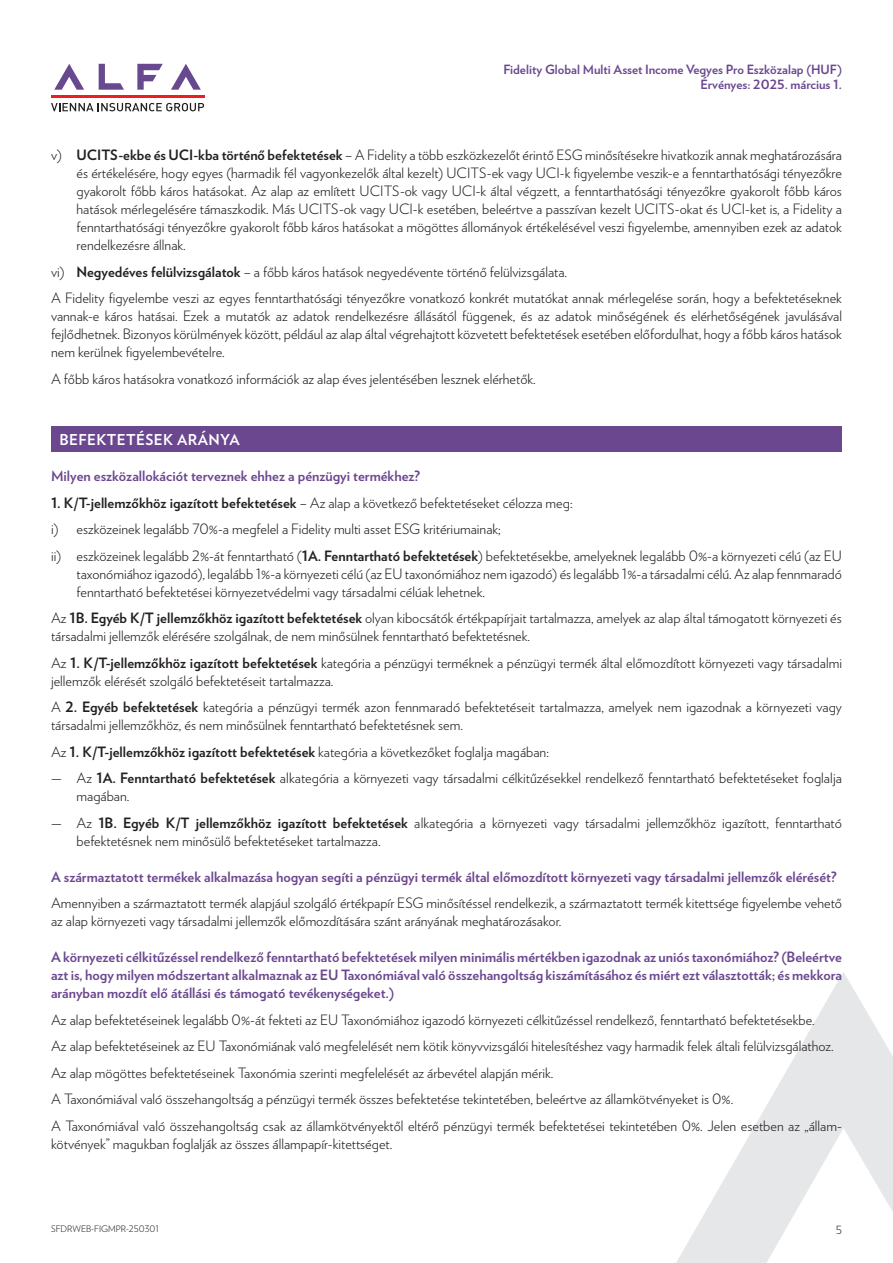
<style>
.page{position:relative;width:893px;height:1263px;background:#fff}
.page>*{position:absolute;margin:0;border:0;box-sizing:border-box;transform-origin:0 0}
.t1{font:700 15px "Verlag";letter-spacing:.025em;color:#fff}
.t2{font:300 14.25px/18px "Verlag";color:#231f20}
.t3{font:700 14.25px/18px "Verlag";color:#6a478f;text-align:justify}
.t4{font:700 12.75px/15px "Verlag";color:#6a478f;text-align:right}
.t5{font:300 11.25px "Verlag";color:#231f20}
.t6{font:300 9px "Verlag";color:#231f20}
.s1{font-weight:700}
</style>
<div class="page">
<svg style="left:171px;top:64px;width:30px;height:26px"></svg>
<svg style="left:137px;top:64px;width:26px;height:26px"></svg>
<svg style="left:99px;top:64px;width:25px;height:26px"></svg>
<svg style="left:54px;top:64px;width:30px;height:26px"></svg>
<hr style="left:51px;top:95px;width:153px;height:3px;background:#ee1d23">
<svg style="left:51px;top:103px;width:153px;height:8px"></svg>
<svg style="left:676px;top:972px;width:217px;height:291px"></svg>
<div style="left:51px;top:426px;width:791px;height:25px;background:#6a478f"></div>
<p class="t4" style="left:503px;top:61px;width:340px">Fidelity Global Multi Asset Income Vegyes Pro Eszközalap (HUF)<br>Érvényes: 2025. március 1.</p>
<p class="t2" style="left:77px;top:145px;width:767px;text-align:justify;text-indent:-26px">v) <span class="s1">UCITS-ekbe és UCI-kba történő befektetések</span> – A Fidelity a több eszközkezelőt érintő ESG minősítésekre hivatkozik annak meghatározására és értékelésére, hogy egyes (harmadik fél vagyonkezelők által kezelt) UCITS-ek vagy UCI-k figyelembe veszik-e a fenntarthatósági tényezőkre gyakorolt főbb káros hatásokat. Az alap az említett UCITS-ok vagy UCI-k által végzett, a fenntarthatósági tényezőkre gyakorolt főbb káros hatások mérlegelésére támaszkodik. Más UCITS-ok vagy UCI-k esetében, beleértve a passzívan kezelt UCITS-okat és UCI-ket is, a Fidelity a fenntarthatósági tényezőkre gyakorolt főbb káros hatásokat a mögöttes állományok értékelésével veszi figyelembe, amennyiben ezek az adatok rendelkezésre állnak.</p>
<p class="t2" style="left:51px;top:258px;width:792px;line-height:26.5px">vi) <span class="s1">Negyedéves felülvizsgálatok</span> – a főbb káros hatások negyedévente történő felülvizsgálata.<br>A Fidelity figyelembe veszi az egyes fenntarthatósági tényezőkre vonatkozó konkrét mutatókat annak mérlegelése során, hogy a befektetéseknek</p>
<p class="t2" style="left:51px;top:306px;width:792px;text-align:justify">vannak-e káros hatásai. Ezek a mutatók az adatok rendelkezésre állásától függenek, és az adatok minőségének és elérhetőségének javulásával fejlődhetnek. Bizonyos körülmények között, például az alap által végrehajtott közvetett befektetések esetében előfordulhat, hogy a főbb káros hatások nem kerülnek figyelembevételre.</p>
<p class="t2" style="left:51px;top:369px;width:486px">A főbb káros hatásokra vonatkozó információk az alap éves jelentésében lesznek elérhetők.</p>
<p class="t1" style="left:60px;top:427px;width:182px">BEFEKTETÉSEK ARÁNYA</p>
<p class="t3" style="left:51px;top:466px;width:371px">Milyen eszközallokációt terveznek ehhez a pénzügyi termékhez?</p>
<p class="t2" style="left:51px;top:489px;width:792px;line-height:26.5px"><span class="s1">1. K/T-jellemzőkhöz igazított befektetések</span> – Az alap a következő befektetéseket célozza meg:<br>i) eszközeinek legalább 70%-a megfelel a Fidelity multi asset ESG kritériumainak;<br>ii) eszközeinek legalább 2%-át fenntartható (<span class="s1">1A. Fenntartható befektetések</span>) befektetésekbe, amelyeknek legalább 0%-a környezeti célú (az EU</p>
<p class="t2" style="left:77px;top:564px;width:767px">taxonómiához igazodó), legalább 1%-a környezeti célú (az EU taxonómiához nem igazodó) és legalább 1%-a társadalmi célú. Az alap fennmaradó fenntartható befektetései környezetvédelmi vagy társadalmi célúak lehetnek.</p>
<p class="t2" style="left:51px;top:608px;width:792px">Az <span class="s1">1B. Egyéb K/T jellemzőkhöz igazított befektetések</span> olyan kibocsátók értékpapírjait tartalmazza, amelyek az alap által támogatott környezeti és társadalmi jellemzők elérésére szolgálnak, de nem minősülnek fenntartható befektetésnek.</p>
<p class="t2" style="left:51px;top:653px;width:792px">Az <span class="s1">1. K/T-jellemzőkhöz igazított befektetések</span> kategória a pénzügyi terméknek a pénzügyi termék által előmozdított környezeti vagy társadalmi jellemzők elérését szolgáló befektetéseit tartalmazza.</p>
<p class="t2" style="left:51px;top:697px;width:792px">A <span class="s1">2. Egyéb befektetések</span> kategória a pénzügyi termék azon fennmaradó befektetéseit tartalmazza, amelyek nem igazodnak a környezeti vagy társadalmi jellemzőkhöz, és nem minősülnek fenntartható befektetésnek sem.</p>
<p class="t2" style="left:51px;top:742px;width:499px">Az <span class="s1">1. K/T-jellemzőkhöz igazított befektetések</span> kategória a következőket foglalja magában:</p>
<p class="t2" style="left:77px;top:768px;width:767px;text-indent:-26px">— Az <span class="s1">1A. Fenntartható befektetések</span> aIkategória a környezeti vagy társadalmi célkitűzésekkel rendelkező fenntartható befektetéseket foglalja magában.</p>
<p class="t2" style="left:77px;top:813px;width:767px;text-indent:-26px">— Az <span class="s1">1B. Egyéb K/T jellemzőkhöz igazított befektetések</span> aIkategória a környezeti vagy társadalmi jellemzőkhöz igazított, fenntartható befektetésnek nem minősülő befektetéseket tartalmazza.</p>
<p class="t3" style="left:51px;top:867px;width:787px">A származtatott termékek alkalmazása hogyan segíti a pénzügyi termék által előmozdított környezeti vagy társadalmi jellemzők elérését?</p>
<p class="t2" style="left:51px;top:893px;width:792px">Amennyiben a származtatott termék alapjául szolgáló értékpapír ESG minősítéssel rendelkezik, a származtatott termék kitettsége figyelembe vehető az alap környezeti vagy társadalmi jellemzők előmozdítására szánt arányának meghatározásakor.</p>
<p class="t3" style="left:51px;top:947px;width:792px">A környezeti célkitűzéssel rendelkező fenntartható befektetések milyen minimális mértékben igazodnak az uniós taxonómiához? (Beleértve azt is, hogy milyen módszertant alkalmaznak az EU Taxonómiával való összehangoltság kiszámításához és miért ezt választották; és mekkora arányban mozdít elő átállási és támogató tevékenységeket.)</p>
<p class="t2" style="left:51px;top:1006px;width:792px;line-height:26.5px">Az alap befektetéseinek legalább 0%-át fekteti az EU Taxonómiához igazodó környezeti célkitűzéssel rendelkező, fenntartható befektetésekbe.<br>Az alap befektetéseinek az EU Taxonómiának való megfelelését nem kötik könyvvizsgálói hitelesítéshez vagy harmadik felek általi felülvizsgálathoz.<br>Az alap mögöttes befektetéseinek Taxonómia szerinti megfelelését az árbevétel alapján mérik.<br>A Taxonómiával való összehangoltság a pénzügyi termék összes befektetése tekintetében, beleértve az államkötvényeket is 0%.<br>A Taxonómiával való összehangoltság csak az államkötvényektől eltérő pénzügyi termék befektetései tekintetében 0%. Jelen esetben az „állam-</p>
<p class="t2" style="left:51px;top:1134px;width:343px">kötvények” magukban foglalják az összes állampapír-kitettséget.</p>
<p class="t6" style="left:51px;top:1222px;width:109px">SFDRWEB-FIGMPR-250301</p>
<p class="t5" style="left:836px;top:1221px;width:8px">5</p>
</div>
